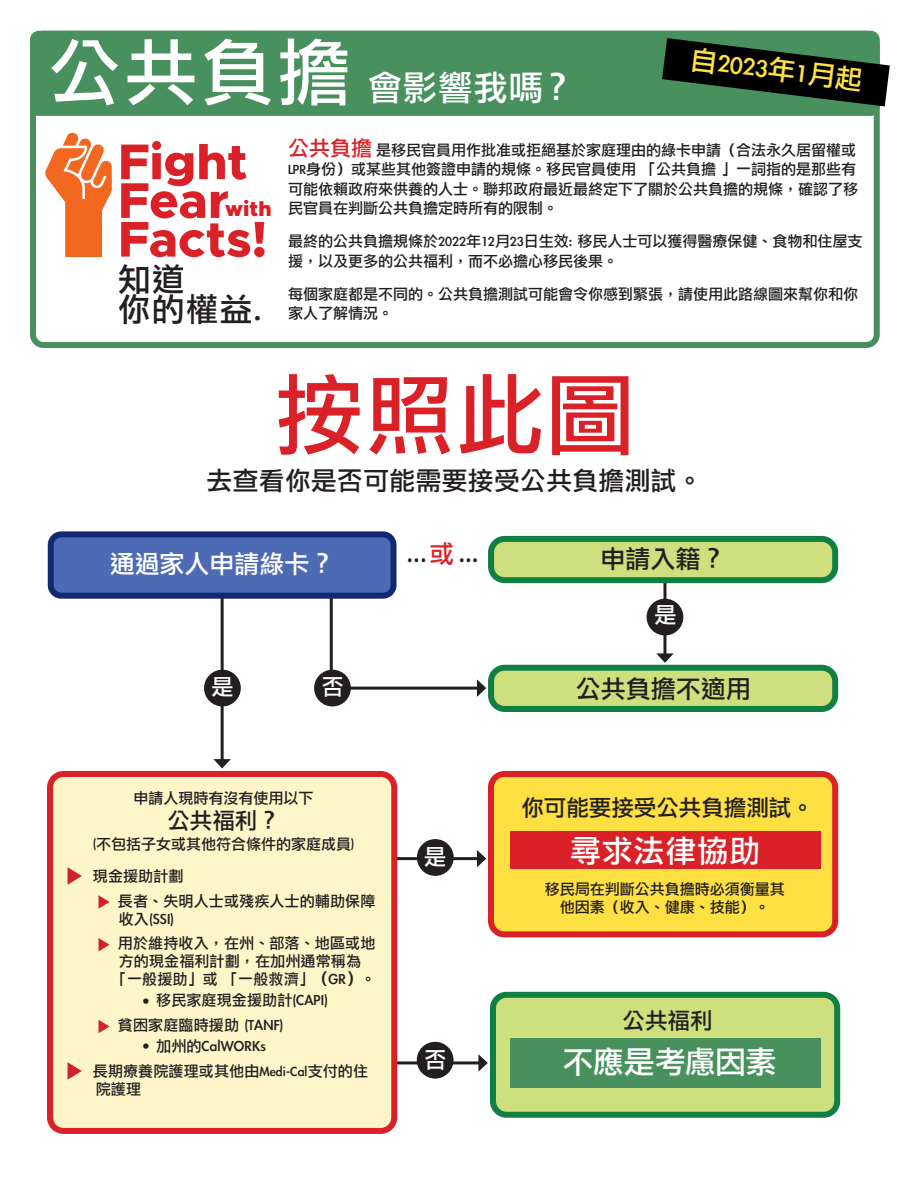
<style>
.page{position:relative;width:918px;height:1188px;background:#fff}
.page>*{position:absolute;margin:0;border:0;box-sizing:border-box;transform-origin:0 0}
.t1{font:88.2px "Li Gothic Med";color:#da2128}
.t2{font:72.75px "Li Gothic Med";color:#fff}
.t3{font:800 50.4px "Metropolis";letter-spacing:-.01em;color:#da2128}
.t4{font:34.5px "Li Gothic Med";letter-spacing:.025em;color:#fff}
.t5{font:32.7px "Li Gothic Med";letter-spacing:.04em;color:#231f20}
.t6{font:30.9px "Li Gothic Med";letter-spacing:-.015em;color:#fff}
.t7{font:30.9px "Li Gothic Med";letter-spacing:.01em;color:#fff}
.t8{font:27.3px "Li Gothic Med";color:#ffe043}
.t9{font:600 condensed 27px "Myriad Pro";color:#231f20}
.t10{font:25.65px "Li Gothic Med";letter-spacing:.02em;color:#231f20}
.t11{font:25.05px "Li Gothic Med";color:#231f20}
.t12{font:25.05px "Li Gothic Med";color:#fff}
.t13{font:22.5px "Li Gothic Med";color:#231f20}
.t14{font:22.05px "Li Gothic Med";color:#fff}
.t15{font:900 21.15px "Metropolis";color:#da2128}
.t16{font:16.5px "Li Gothic Med";letter-spacing:.01em;color:#231f20}
.t17{font:15px/19.5px "Li Gothic Med";color:#231f20}
.s1{font-size:47.85px}
.s2{font-size:21px;color:#da2128}
.s3{font-family:"Li Gothic Med";font-weight:400;font-stretch:normal;font-size:25.05px;color:#da2128}
.s4{font-size:15px}
.s5{font-size:16.5px}
.s6{font-family:"Myriad Pro";font-weight:600;font-size:22.5px}
</style>
<div class="page">
<hr style="left:663px;top:571px;width:3px;height:85px;background:#231f20">
<svg style="left:656px;top:653px;width:18px;height:10px"></svg>
<hr style="left:221px;top:560px;width:3px;height:202px;background:#231f20">
<svg style="left:213px;top:759px;width:18px;height:9px"></svg>
<hr style="left:330px;top:577px;width:3px;height:107px;background:#231f20">
<hr style="left:379px;top:857px;width:101px;height:3px;background:#231f20">
<svg style="left:477px;top:850px;width:9px;height:17px"></svg>
<hr style="left:381px;top:1061px;width:100px;height:3px;background:#231f20">
<svg style="left:478px;top:1054px;width:10px;height:18px"></svg>
<div style="left:51px;top:534px;width:343px;height:62px;background:#4c6bb4;border-radius:10px"></div>
<div style="left:48px;top:531px;width:349px;height:68px;border:6px solid #132873;border-radius:10px"></div>
<div style="left:491px;top:539px;width:344px;height:41px;background:#cedf7d;border-radius:14px"></div>
<div style="left:488px;top:536px;width:350px;height:47px;border:6px solid #117e44;border-radius:14px"></div>
<div style="left:491px;top:668px;width:344px;height:41px;background:#cedf7d;border-radius:14px"></div>
<div style="left:488px;top:665px;width:350px;height:47px;border:6px solid #117e44;border-radius:14px"></div>
<div style="left:50px;top:774px;width:344px;height:357px;background:#fef5c9;border-radius:14px"></div>
<div style="left:47px;top:771px;width:350px;height:363px;border:6px solid #da2128;border-radius:14px"></div>
<svg style="left:68px;top:867px;width:14px;height:18px"></svg>
<svg style="left:99px;top:895px;width:11px;height:14px"></svg>
<svg style="left:99px;top:938px;width:11px;height:13px"></svg>
<svg style="left:99px;top:1020px;width:11px;height:13px"></svg>
<svg style="left:68px;top:1062px;width:14px;height:18px"></svg>
<hr style="left:349px;top:687px;width:131px;height:3px;background:#231f20">
<svg style="left:477px;top:679px;width:9px;height:18px"></svg>
<div style="left:30px;top:31px;width:850px;height:317px;border:6px solid #48905e;border-radius:10px"></div>
<div style="left:491px;top:774px;width:344px;height:160px;background:#ffe043;border-radius:14px"></div>
<div style="left:488px;top:771px;width:350px;height:166px;border:6px solid #da2128;border-radius:14px"></div>
<div style="left:510px;top:831px;width:310px;height:38px;background:#da2128"></div>
<div style="left:493px;top:995px;width:344px;height:120px;background:#cedf7d;border-radius:14px"></div>
<div style="left:490px;top:992px;width:350px;height:126px;border:6px solid #117e44;border-radius:14px"></div>
<div style="left:510px;top:1038px;width:310px;height:50px;background:#48905e"></div>
<div style="left:647px;top:599px;width:36px;height:36px;background:#231f20;border-radius:50%"></div>
<div style="left:30px;top:31px;width:850px;height:85px;background:#48905e;border-radius:9px"></div>
<svg style="left:662px;top:38px;width:228px;height:68px"></svg>
<img style="left:46px;top:132px;width:66px;height:124px">
<div style="left:204px;top:670px;width:37px;height:36px;background:#231f20;border-radius:50%"></div>
<div style="left:417px;top:839px;width:37px;height:37px;background:#231f20;border-radius:50%"></div>
<div style="left:314px;top:670px;width:37px;height:36px;background:#231f20;border-radius:50%"></div>
<div style="left:417px;top:1042px;width:37px;height:37px;background:#231f20;border-radius:50%"></div>
<p class="t2" style="left:48px;top:36px;width:304px">公共負擔</p>
<p class="t4" style="left:368px;top:70px;width:207px">會影響我嗎？</p>
<p class="t8" style="left:692px;top:45px;width:174px;rotate:7deg">自2023年1月起</p>
<p class="t3" style="left:118px;top:130px;width:131px">Fi<span class="s1">g</span>ht</p>
<p class="t3" style="left:118px;top:168px;width:112px">Fear</p>
<p class="t15" style="left:225px;top:196px;width:48px">with</p>
<p class="t3" style="left:118px;top:207px;width:151px">Facts!</p>
<p class="t5" style="left:118px;top:263px;width:68px">知道</p>
<p class="t5" style="left:118px;top:292px;width:145px">你的權益.</p>
<p class="t17" style="left:288px;top:140px;width:572px"><span class="s2">公共負擔</span>是移民官員用作批准或拒絕基於家庭理由的綠卡申請（合法永久居留權或LPR身份）或某些其他簽證申請的規條。移民官員使用 「公共負擔 」一詞指的是那些有可能依賴政府來供養的人士。聯邦政府最近最終定下了關於公共負擔的規條，確認了移民官員在判斷公共負擔定時所有的限制。</p>
<p class="t17" style="left:288px;top:232px;width:576px">最終的公共負擔規條於2022年12月23日生效: 移民人士可以獲得醫療保健、食物和住屋支援，以及更多的公共福利，而不必擔心移民後果。</p>
<p class="t17" style="left:288px;top:284px;width:572px">每個家庭都是不同的。公共負擔測試可能會令你感到緊張，請使用此路線圖來幫你和你家人了解情況。</p>
<p class="t1" style="left:275px;top:371px;width:361px">按照此圖</p>
<p class="t10" style="left:207px;top:467px;width:498px">去查看你是否可能需要接受公共負擔測試。</p>
<p class="t9" style="left:407px;top:538px;width:73px">...<span class="s3">或</span> ...</p>
<p class="t12" style="left:110px;top:551px;width:226px">通過家人申請綠卡？</p>
<p class="t11" style="left:600px;top:546px;width:126px">申請入籍？</p>
<p class="t14" style="left:211px;top:676px;width:24px">是</p>
<p class="t14" style="left:322px;top:676px;width:24px">否</p>
<p class="t17" style="left:134px;top:789px;width:181px">申請人現時有沒有使用以下</p>
<p class="t13" style="left:167px;top:810px;width:114px">公共福利？</p>
<p class="t17" style="left:93px;top:835px;width:263px">(不包括子女或其他符合條件的家庭成員)</p>
<p class="t17" style="left:93px;top:867px;width:92px">現金援助計劃</p>
<p class="t17" style="left:118px;top:891px;width:259px">長者、失明人士或殘疾人士的輔助保障</p>
<p class="t16" style="left:119px;top:910px;width:57px"><span class="s4">收入</span>(SSI)</p>
<p class="t17" style="left:112px;top:935px;width:265px;line-height:18px;text-align:center">用於維持收入，在州、部落、地區或地方的現金福利計劃，在加州通常稱為<br>「一般援助」或 「一般救濟」<span class="s5">（GR）</span>。</p>
<p class="t17" style="left:142px;top:991px;width:187px"><span class="s6">•</span> 移民家庭現金援助計<span class="s5">(CAPI)</span></p>
<p class="t17" style="left:118px;top:1016px;width:167px">貧困家庭臨時援助 <span class="s5">(TANF)</span></p>
<p class="t16" style="left:142px;top:1037px;width:125px"><span class="s6">•</span> <span class="s4">加州的</span>CalWORKs</p>
<p class="t17" style="left:93px;top:1062px;width:277px;line-height:18px">長期療養院護理或其他由Medi-Cal支付的住院護理</p>
<p class="t14" style="left:424px;top:846px;width:24px">是</p>
<p class="t14" style="left:424px;top:1048px;width:24px">否</p>
<p class="t14" style="left:655px;top:604px;width:24px">是</p>
<p class="t11" style="left:576px;top:676px;width:176px">公共負擔不適用</p>
<p class="t13" style="left:521px;top:797px;width:294px">你可能要接受公共負擔測試。</p>
<p class="t7" style="left:570px;top:835px;width:191px">尋求法律協助</p>
<p class="t17" style="left:545px;top:880px;width:241px;line-height:18px;text-align:center">移民局在判斷公共負擔時必須衡量其他因素（收入、健康、技能）。</p>
<p class="t13" style="left:623px;top:1009px;width:91px">公共福利</p>
<p class="t6" style="left:562px;top:1046px;width:215px">不應是考慮因素</p>
</div>
